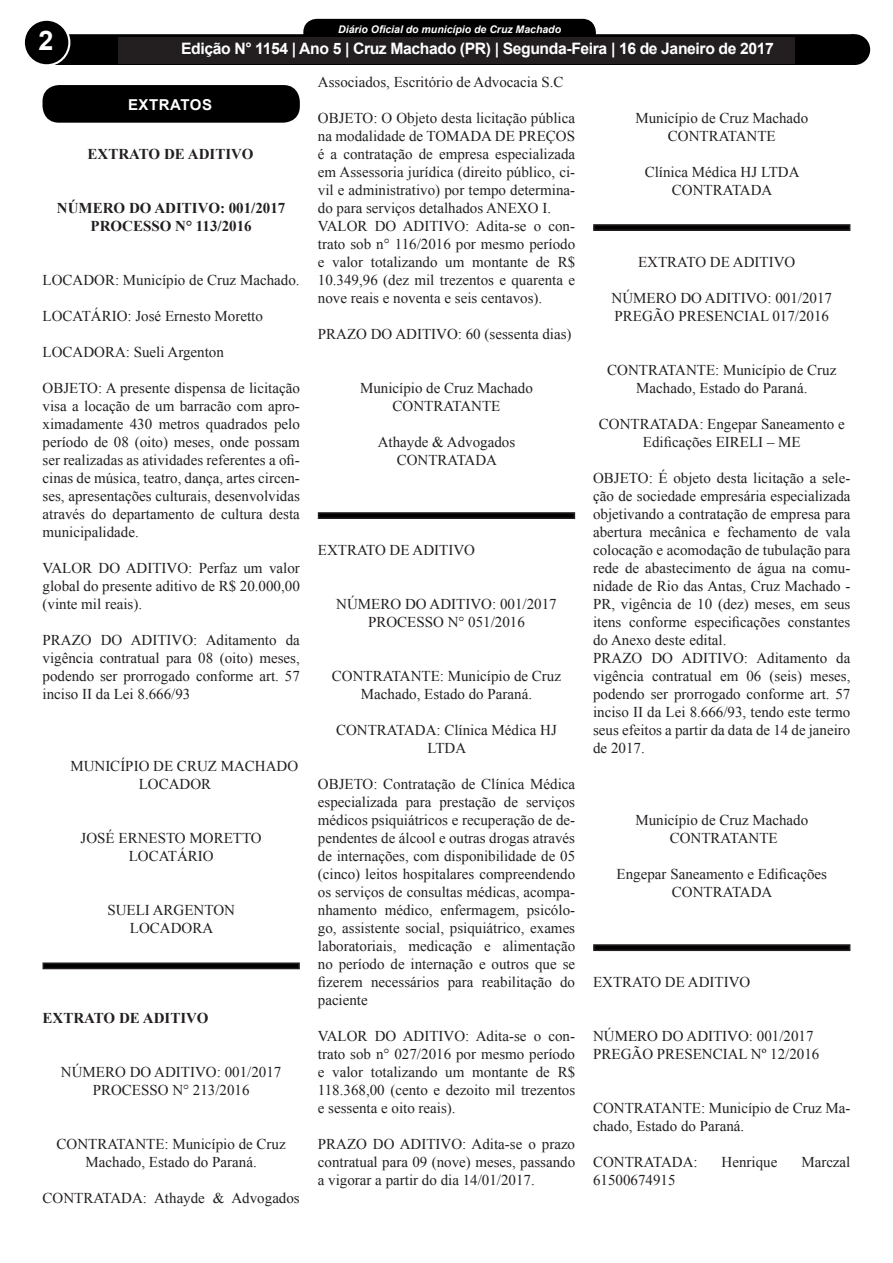
<style>
.page{position:relative;width:893px;height:1263px;background:#fff}
.page>*{position:absolute;margin:0;border:0;box-sizing:border-box;transform-origin:0 0}
.t1{font:700 27px "Arial";color:#fff}
.t2{font:700 15.75px "Arial";letter-spacing:-.025em;color:#fff}
.t3{font:15px/18px "Times New Roman";color:#231f20;text-align:justify}
.t4{font:700 15px "Times New Roman";color:#231f20}
.t5{font:700 15px "Arial";color:#fff}
.t6{font:700 15px "Arial";letter-spacing:.035em;color:#fff}
.t7{font:italic 700 10.5px "Arial";color:#fff}
</style>
<div class="page">
<div style="left:305px;top:20px;width:289px;height:28px;background:#000;border-radius:12px"></div>
<div style="left:303px;top:19px;width:293px;height:31px;border:3px solid #000;border-radius:12px"></div>
<svg style="left:55px;top:34px;width:796px;height:31px;background:#090808"></svg>
<div style="left:24px;top:20px;width:45px;height:45px;background:#000;border-radius:50%"></div>
<div style="left:23px;top:19px;width:47px;height:47px;border:2px solid #fff;border-radius:50%"></div>
<div style="left:840px;top:35px;width:29px;height:29px;background:#000;border-radius:50%"></div>
<div style="left:839px;top:34px;width:31px;height:31px;border:2px solid #000;border-radius:50%"></div>
<div style="left:119px;top:38px;width:676px;height:26px;background:#231f20"></div>
<svg style="left:317px;top:512px;width:259px;height:7px;background:#171516"></svg>
<svg style="left:593px;top:224px;width:258px;height:7px;background:#151313"></svg>
<svg style="left:593px;top:944px;width:258px;height:8px;background:#333232"></svg>
<svg style="left:42px;top:962px;width:258px;height:8px;background:#333232"></svg>
<div style="left:43px;top:85px;width:257px;height:38px;background:#000;border-radius:16px"></div>
<p class="t1" style="left:38px;top:21px;width:17px">2</p>
<p class="t7" style="left:338px;top:22px;width:224px">Diário Oficial do município de Cruz Machado</p>
<p class="t2" style="left:181px;top:37px;width:594px">Edição N° 1154 | Ano 5 | Cruz Machado (PR) | Segunda-Feira | 16 de Janeiro de 2017</p>
<p class="t5" style="left:205px;top:40px;width:491px">Edição 1145 - Cruz Machado (PR) - Terça-Feira - 3 de Janeiro de 2017</p>
<p class="t6" style="left:128px;top:94px;width:85px">EXTRATOS</p>
<p class="t4" style="left:88px;top:143px;width:167px">EXTRATO DE ADITIVO</p>
<p class="t4" style="left:57px;top:197px;width:230px">NÚMERO DO ADITIVO: 001/2017</p>
<p class="t4" style="left:91px;top:215px;width:163px">PROCESSO N° 113/2016</p>
<p class="t3" style="left:43px;top:270px;width:259px">LOCADOR: Município de Cruz Machado.</p>
<p class="t3" style="left:43px;top:306px;width:222px">LOCATÁRIO: José Ernesto Moretto</p>
<p class="t3" style="left:43px;top:342px;width:183px">LOCADORA: Sueli Argenton</p>
<p class="t3" style="left:43px;top:378px;width:259px">OBJETO: A presente dispensa de licitação visa a locação de um barracão com apro&shy;ximadamente 430 metros quadrados pelo período de 08 (oito) meses, onde possam ser realizadas as atividades referentes a ofi&shy;cinas de música, teatro, dança, artes circen&shy;ses, apresentações culturais, desenvolvidas através do departamento de cultura desta municipalidade.</p>
<p class="t3" style="left:43px;top:558px;width:259px">VALOR DO ADITIVO: Perfaz um valor global do presente aditivo de R$ 20.000,00 (vinte mil reais).</p>
<p class="t3" style="left:43px;top:630px;width:259px">PRAZO DO ADITIVO: Aditamento da vigência contratual para 08 (oito) meses, podendo ser prorrogado conforme art. 57 inciso II da Lei 8.666/93</p>
<p class="t3" style="left:70px;top:756px;width:229px">MUNICÍPIO DE CRUZ MACHADO</p>
<p class="t3" style="left:139px;top:774px;width:74px">LOCADOR</p>
<p class="t3" style="left:81px;top:828px;width:183px">JOSÉ ERNESTO MORETTO</p>
<p class="t3" style="left:129px;top:846px;width:86px">LOCATÁRIO</p>
<p class="t3" style="left:107px;top:900px;width:129px">SUELI ARGENTON</p>
<p class="t3" style="left:130px;top:918px;width:85px">LOCADORA</p>
<p class="t4" style="left:43px;top:1007px;width:167px">EXTRATO DE ADITIVO</p>
<p class="t3" style="left:61px;top:1062px;width:222px">NÚMERO DO ADITIVO: 001/2017</p>
<p class="t3" style="left:93px;top:1080px;width:158px">PROCESSO N° 213/2016</p>
<p class="t3" style="left:57px;top:1134px;width:231px;text-align:center">CONTRATANTE: Município de Cruz<br>Machado, Estado do Paraná.</p>
<p class="t3" style="left:43px;top:1188px;width:259px">CONTRATADA: Athayde &amp; Advogados</p>
<p class="t3" style="left:318px;top:72px;width:247px">Associados, Escritório de Advocacia S.C</p>
<p class="t3" style="left:318px;top:108px;width:259px">OBJETO: O Objeto desta licitação pública na modalidade de TOMADA DE PREÇOS é a contratação de empresa especializada em Assessoria jurídica (direito público, ci&shy;vil e administrativo) por tempo determina&shy;do para serviços detalhados ANEXO I.</p>
<p class="t3" style="left:318px;top:216px;width:259px">VALOR DO ADITIVO: Adita-se o con&shy;trato sob n° 116/2016 por mesmo período e valor totalizando um montante de R$ 10.349,96 (dez mil trezentos e quarenta e nove reais e noventa e seis centavos).</p>
<p class="t3" style="left:318px;top:324px;width:255px">PRAZO DO ADITIVO: 60 (sessenta dias)</p>
<p class="t3" style="left:360px;top:378px;width:174px">Município de Cruz Machado</p>
<p class="t3" style="left:392px;top:396px;width:109px">CONTRATANTE</p>
<p class="t3" style="left:378px;top:432px;width:139px">Athayde &amp; Advogados</p>
<p class="t3" style="left:397px;top:450px;width:102px">CONTRATADA</p>
<p class="t3" style="left:318px;top:540px;width:159px">EXTRATO DE ADITIVO</p>
<p class="t3" style="left:336px;top:594px;width:222px">NÚMERO DO ADITIVO: 001/2017</p>
<p class="t3" style="left:368px;top:612px;width:158px">PROCESSO N° 051/2016</p>
<p class="t3" style="left:332px;top:666px;width:231px;text-align:center">CONTRATANTE: Município de Cruz<br>Machado, Estado do Paraná.</p>
<p class="t3" style="left:336px;top:720px;width:222px;text-align:center">CONTRATADA: Clínica Médica HJ<br>LTDA</p>
<p class="t3" style="left:318px;top:774px;width:259px">OBJETO: Contratação de Clínica Médica especializada para prestação de serviços médicos psiquiátricos e recuperação de de&shy;pendentes de álcool e outras drogas através de internações, com disponibilidade de 05 (cinco) leitos hospitalares compreendendo os serviços de consultas médicas, acompa&shy;nhamento médico, enfermagem, psicólo&shy;go, assistente social, psiquiátrico, exames laboratoriais, medicação e alimentação no período de internação e outros que se fizerem necessários para reabilitação do paciente</p>
<p class="t3" style="left:318px;top:1026px;width:259px">VALOR DO ADITIVO: Adita-se o con&shy;trato sob n° 027/2016 por mesmo período e valor totalizando um montante de R$ 118.368,00 (cento e dezoito mil trezentos e sessenta e oito reais).</p>
<p class="t3" style="left:318px;top:1134px;width:259px">PRAZO DO ADITIVO: Adita-se o prazo contratual para 09 (nove) meses, passando a vigorar a partir do dia 14/01/2017.</p>
<p class="t3" style="left:635px;top:108px;width:174px">Município de Cruz Machado</p>
<p class="t3" style="left:668px;top:126px;width:109px">CONTRATANTE</p>
<p class="t3" style="left:645px;top:162px;width:156px">Clínica Médica HJ LTDA</p>
<p class="t3" style="left:672px;top:180px;width:102px">CONTRATADA</p>
<p class="t3" style="left:638px;top:252px;width:159px">EXTRATO DE ADITIVO</p>
<p class="t3" style="left:612px;top:288px;width:222px">NÚMERO DO ADITIVO: 001/2017</p>
<p class="t3" style="left:615px;top:306px;width:216px">PREGÃO PRESENCIAL 017/2016</p>
<p class="t3" style="left:607px;top:360px;width:231px;text-align:center">CONTRATANTE: Município de Cruz<br>Machado, Estado do Paraná.</p>
<p class="t3" style="left:599px;top:414px;width:247px;text-align:center">CONTRATADA: Engepar Saneamento e<br>Edificações EIRELI – ME</p>
<p class="t3" style="left:593px;top:468px;width:259px">OBJETO: É objeto desta licitação a sele&shy;ção de sociedade empresária especializada objetivando a contratação de empresa para abertura mecânica e fechamento de vala colocação e acomodação de tubulação para rede de abastecimento de água na comu&shy;nidade de Rio das Antas, Cruz Machado - PR, vigência de 10 (dez) meses, em seus itens conforme especificações constantes do Anexo deste edital.</p>
<p class="t3" style="left:593px;top:648px;width:259px">PRAZO DO ADITIVO: Aditamento da vigência contratual em 06 (seis) meses, podendo ser prorrogado conforme art. 57 inciso II da Lei 8.666/93, tendo este termo seus efeitos a partir da data de 14 de janeiro de 2017.</p>
<p class="t3" style="left:635px;top:810px;width:174px">Município de Cruz Machado</p>
<p class="t3" style="left:670px;top:828px;width:109px">CONTRATANTE</p>
<p class="t3" style="left:617px;top:864px;width:212px">Engepar Saneamento e Edificações</p>
<p class="t3" style="left:672px;top:882px;width:102px">CONTRATADA</p>
<p class="t3" style="left:593px;top:972px;width:159px">EXTRATO DE ADITIVO</p>
<p class="t3" style="left:593px;top:1026px;width:222px">NÚMERO DO ADITIVO: 001/2017</p>
<p class="t3" style="left:593px;top:1044px;width:228px">PREGÃO PRESENCIAL Nº 12/2016</p>
<p class="t3" style="left:593px;top:1098px;width:259px">CONTRATANTE: Município de Cruz Ma&shy;chado, Estado do Paraná.</p>
<p class="t3" style="left:593px;top:1152px;width:106px">CONTRATADA:</p>
<p class="t3" style="left:722px;top:1152px;width:57px">Henrique</p>
<p class="t3" style="left:801px;top:1152px;width:51px">Marczal</p>
<p class="t3" style="left:593px;top:1170px;width:84px">61500674915</p>
</div>
